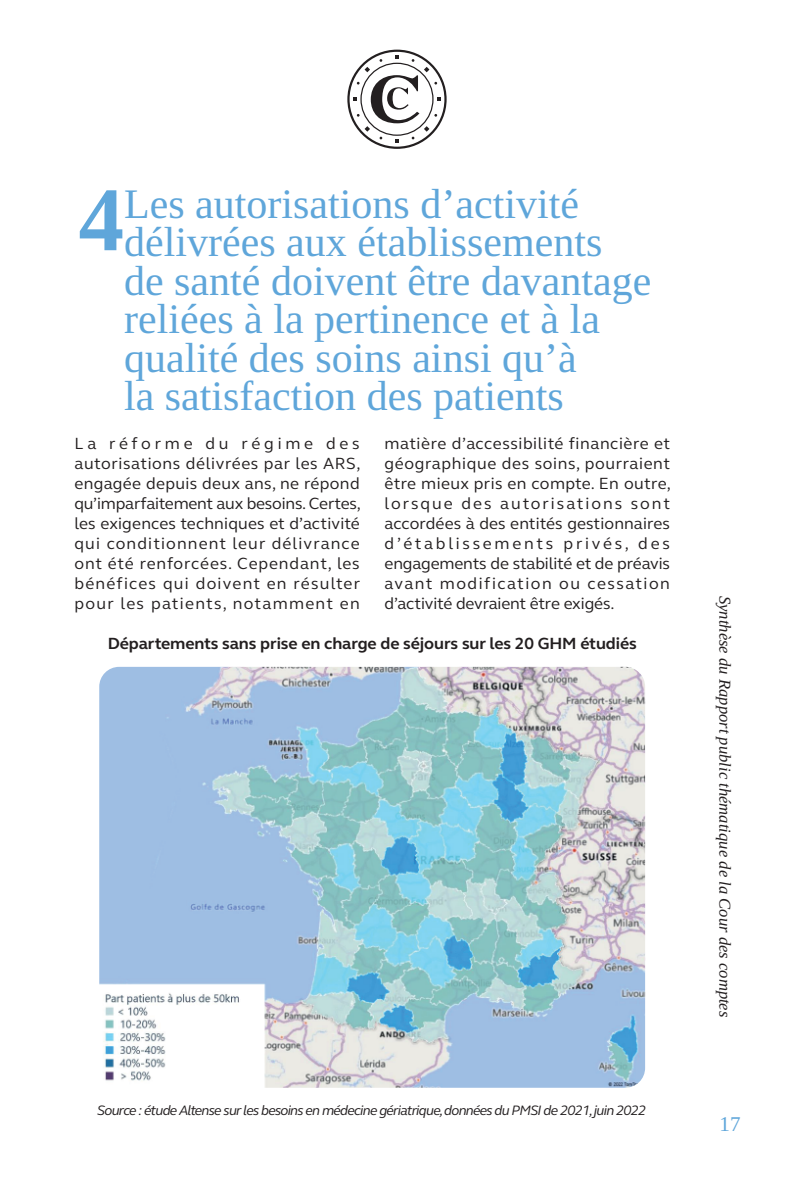
<style>
.page{position:relative;width:794px;height:1191px;background:#fff}
.page>*{position:absolute;margin:0;border:0;box-sizing:border-box;transform-origin:0 0}
.t1{font:42px/38.5px "Liberation Serif";color:#5fa6da}
.t2{font:21px "Liberation Serif";color:#5fa6da}
.t3{font:16.62px/19.9px "FS Elliot";letter-spacing:.075em;color:#231f20;text-align:justify}
.t4{font:700 16.62px "FS Elliot";letter-spacing:-.005em;color:#231f20}
.t5{font:italic 16.62px "Liberation Serif";color:#231f20}
.t6{font:italic 14px "FS Elliot";letter-spacing:-.05em;color:#231f20}
.s1{font-weight:700;font-size:91px}
</style>
<div class="page">
<svg style="left:347px;top:50px;width:99px;height:99px"></svg>
<img style="left:99px;top:667px;width:546px;height:420px">
<h1 class="t1" style="left:124px;top:184px;width:529px;text-indent:-45px"><span class="s1">4</span>Les autorisations d’activité délivrées aux établissements de santé doivent être davantage reliées à la pertinence et à la qualité des soins ainsi qu’à<br>la satisfaction des patients</h1>
<p class="t3" style="left:74px;top:433px;width:288px">La réforme du régime des autorisations délivrées par les ARS, engagée depuis deux ans, ne répond qu’imparfaitement aux besoins. Certes, les exigences techniques et d’activité qui conditionnent leur délivrance ont été renforcées. Cependant, les bénéfices qui doivent en résulter pour les patients, notamment en</p>
<p class="t3" style="left:384px;top:433px;width:288px">matière d’accessibilité financière et géographique des soins, pourraient être mieux pris en compte. En outre, lorsque des autorisations sont accordées à des entités gestionnaires d’établissements privés, des engagements de stabilité et de préavis avant modification ou cessation d’activité devraient être exigés.</p>
<p class="t4" style="left:108px;top:632px;width:530px">Départements sans prise en charge de séjours sur les 20 GHM étudiés</p>
<p class="t6" style="left:97px;top:1100px;width:550px">Source : étude Altense sur les besoins en médecine gériatrique, données du PMSI de 2021, juin 2022</p>
<p class="t5" style="left:736px;top:595px;width:423px;rotate:90deg">Synthèse du Rapport public thématique de la Cour des comptes</p>
<p class="t2" style="left:719px;top:1110px;width:22px">17</p>
</div>
